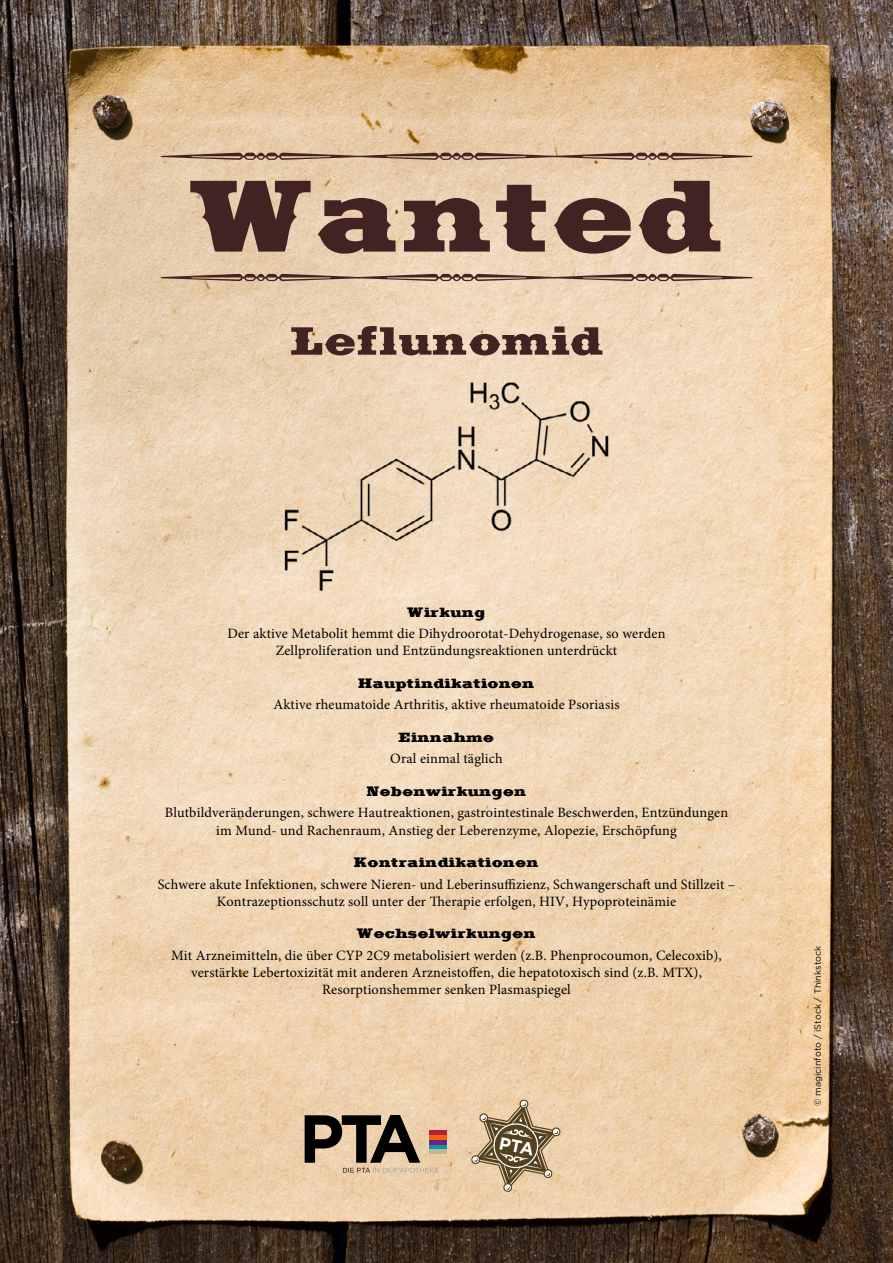
<style>
.page{position:relative;width:893px;height:1263px;background:#fff}
.page>*{position:absolute;margin:0;border:0;box-sizing:border-box;transform-origin:0 0}
.t1{font:900 52.65px "Saddlebag";color:#422222}
.t2{font:900 18px "Saddlebag";color:#000}
.t3{font:14.25px/17.2px "Minion Pro";letter-spacing:.01em;color:#000;text-align:center}
.t4{font:9px "Gotham";color:#000}
</style>
<div class="page">
<img style="left:0;top:0;width:893px;height:1263px">
<svg style="left:190px;top:181px;width:530px;height:73px;background:#927566"></svg>
<svg style="left:161px;top:274px;width:592px;height:7px;background:#95796a"></svg>
<svg style="left:161px;top:153px;width:592px;height:7px;background:#947665"></svg>
<hr style="left:429px;top:1131px;width:17px;height:4px;background:#b61c3e">
<div style="left:429px;top:1135px;width:17px;height:5px;background:#ec6502"></div>
<hr style="left:429px;top:1140px;width:17px;height:4px;background:#6f2082">
<hr style="left:429px;top:1145px;width:17px;height:4px;background:#009bac">
<hr style="left:429px;top:1150px;width:17px;height:4px;background:#c1b68c">
<svg style="left:305px;top:1115px;width:134px;height:58px;background:#907d69"></svg>
<img style="left:283px;top:379px;width:327px;height:212px">
<svg style="left:471px;top:1099px;width:90px;height:93px;background:#b8a07f"></svg>
<h1 class="t1" style="left:290px;top:313px;width:314px">Leflunomid</h1>
<p class="t2" style="left:407px;top:602px;width:80px">Wirkung</p>
<p class="t3" style="left:227px;top:625px;width:440px">Der aktive Metabolit hemmt die Dihydroorotat-Dehydrogenase, so werden<br>Zellproliferation und Entzündungsreaktionen unterdrückt</p>
<p class="t2" style="left:358px;top:673px;width:178px">Hauptindikationen</p>
<p class="t3" style="left:273px;top:696px;width:348px">Aktive rheumatoide Arthritis, aktive rheumatoide Psoriasis</p>
<p class="t2" style="left:399px;top:727px;width:97px">Einnahme</p>
<p class="t3" style="left:390px;top:750px;width:114px">Oral einmal täglich</p>
<p class="t2" style="left:366px;top:781px;width:162px">Nebenwirkungen</p>
<p class="t3" style="left:165px;top:804px;width:565px">Blutbildveränderungen, schwere Hautreaktionen, gastrointestinale Beschwerden, Entzündungen im Mund- und Rachenraum, Anstieg der Leberenzyme, Alopezie, Erschöpfung</p>
<p class="t2" style="left:354px;top:853px;width:187px">Kontraindikationen</p>
<p class="t3" style="left:158px;top:875px;width:579px">Schwere akute Infektionen, schwere Nieren- und Leberinsuffizienz, Schwangerschaft und Stillzeit –<br>Kontrazeptionsschutz soll unter der Therapie erfolgen, HIV, Hypoproteinämie</p>
<p class="t2" style="left:357px;top:924px;width:181px">Wechselwirkungen</p>
<p class="t3" style="left:171px;top:947px;width:552px">Mit Arzneimitteln, die über CYP 2C9 metabolisiert werden (z.B. Phenprocoumon, Celecoxib), verstärkte Lebertoxizität mit anderen Arzneistoffen, die hepatotoxisch sind (z.B. MTX),<br>Resorptionshemmer senken Plasmaspiegel</p>
<p class="t4" style="left:812px;top:1106px;width:162px;rotate:-90deg">© magicinfoto / iStock / Thinkstock</p>
</div>
